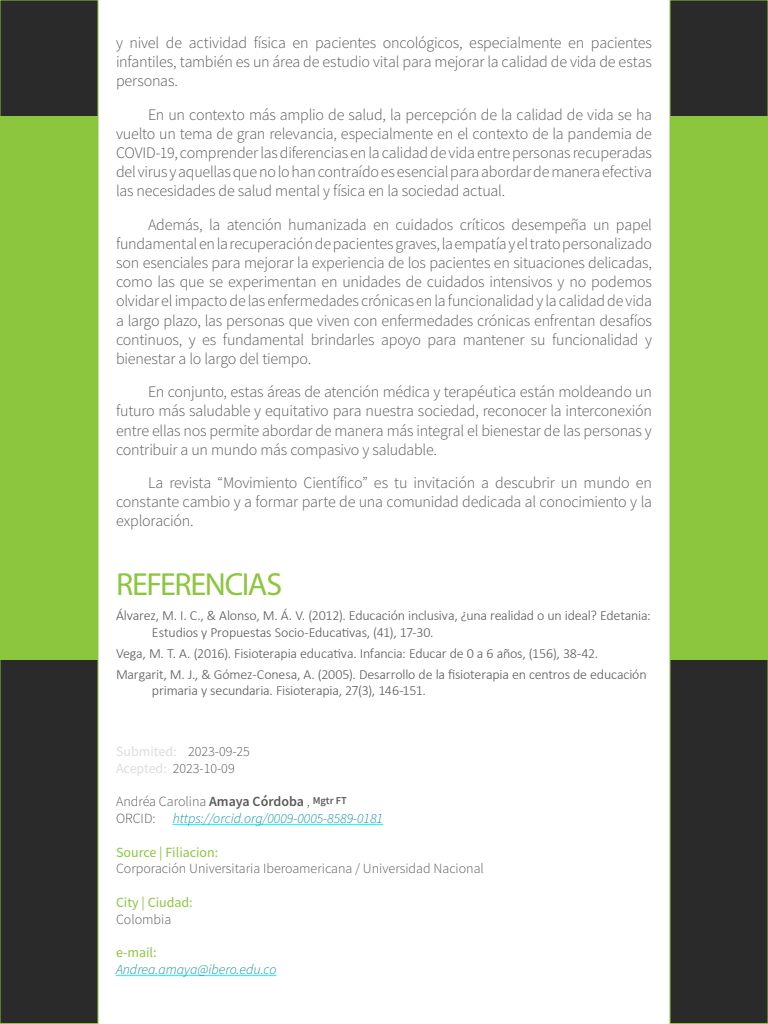
<style>
.page{position:relative;width:768px;height:1024px;background:#fff}
.page>*{position:absolute;margin:0;border:0;box-sizing:border-box;transform-origin:0 0}
.t1{font:32px "Myriad Pro";letter-spacing:-.045em;color:#8cc63f}
.t2{font:300 16px/19.2px "Source Sans Pro";letter-spacing:-.015em;color:#5a5a5a;text-align:justify}
.t3{font:300 14px/16.8px "Calibri";letter-spacing:-.015em;color:#5a5a5a}
.t4{font:300 14px/16.8px "Source Sans Pro";color:#5a5a5a}
.t5{font:italic 300 14px/16.8px "Source Sans Pro";color:#09909f}
.t6{font:14px "Source Sans Pro";color:#8cc63f}
.s1{font-weight:400;color:#ddd}
.s2{font-style:normal;color:#5a5a5a}
.s3{font-weight:600;font-style:normal;color:#5a5a5a}
.s4{font-weight:600;font-style:normal;font-size:10.5px;color:#5a5a5a}
</style>
<div class="page">
<hr style="left:173px;top:824px;width:210px;height:1px;background:#0ff">
<hr style="left:116px;top:975px;width:160px;height:1px;background:#0ff">
<div style="left:0;top:0;width:98px;height:1024px;background:#2a2a2a"></div>
<div style="left:670px;top:0;width:98px;height:1024px;background:#2a2a2a"></div>
<div style="left:0;top:116px;width:98px;height:544px;background:#8cc63f"></div>
<div style="left:670px;top:116px;width:98px;height:544px;background:#8cc63f"></div>
<p class="t2" style="left:116px;top:33px;width:538px">y nivel de actividad física en pacientes oncológicos, especialmente en pacientes infantiles, también es un área de estudio vital para mejorar la calidad de vida de estas personas.</p>
<p class="t2" style="left:116px;top:105px;width:538px;text-indent:32px">En un contexto más amplio de salud, la percepción de la calidad de vida se ha vuelto un tema de gran relevancia, especialmente en el contexto de la pandemia de COVID-19, comprender las diferencias en la calidad de vida entre personas recuperadas del virus y aquellas que no lo han contraído es esencial para abordar de manera efectiva las necesidades de salud mental y física en la sociedad actual.</p>
<p class="t2" style="left:116px;top:215px;width:538px;text-indent:32px">Además, la atención humanizada en cuidados críticos desempeña un papel fundamental en la recuperación de pacientes graves, la empatía y el trato personalizado son esenciales para mejorar la experiencia de los pacientes en situaciones delicadas, como las que se experimentan en unidades de cuidados intensivos y no podemos olvidar el impacto de las enfermedades crónicas en la funcionalidad y la calidad de vida a largo plazo, las personas que viven con enfermedades crónicas enfrentan desafíos continuos, y es fundamental brindarles apoyo para mantener su funcionalidad y bienestar a lo largo del tiempo.</p>
<p class="t2" style="left:116px;top:382px;width:538px;text-indent:32px">En conjunto, estas áreas de atención médica y terapéutica están moldeando un futuro más saludable y equitativo para nuestra sociedad, reconocer la interconexión entre ellas nos permite abordar de manera más integral el bienestar de las personas y contribuir a un mundo más compasivo y saludable.</p>
<p class="t2" style="left:116px;top:473px;width:538px;text-indent:32px">La revista “Movimiento Científico” es tu invitación a descubrir un mundo en constante cambio y a formar parte de una comunidad dedicada al conocimiento y la exploración.</p>
<h1 class="t1" style="left:116px;top:565px;width:168px">REFERENCIAS</h1>
<p class="t3" style="left:152px;top:607px;width:500px;text-indent:-36px">Álvarez, M. I. C., &amp; Alonso, M. Á. V. (2012). Educación inclusiva, ¿una realidad o un ideal? Edetania:<br>Estudios y Propuestas Socio-Educativas, (41), 17-30.</p>
<p class="t3" style="left:116px;top:643px;width:532px;line-height:20.8px">Vega, M. T. A. (2016). Fisioterapia educativa. Infancia: Educar de 0 a 6 años, (156), 38-42.<br>Margarit, M. J., &amp; Gómez-Conesa, A. (2005). Desarrollo de la fisioterapia en centros de educación</p>
<p class="t3" style="left:152px;top:682px;width:276px">primaria y secundaria. Fisioterapia, 27(3), 146-151.</p>
<p class="t4" style="left:116px;top:743px;width:136px"><span class="s1">Submited:</span> 2023-09-25<br><span class="s1">Acepted:</span> 2023-10-09</p>
<p class="t5" style="left:116px;top:793px;width:269px"><span class="s2">Andréa Carolina</span> <span class="s3">Amaya Córdoba</span> <span class="s2">,</span> <span class="s4">Mgtr FT<br></span><span class="s2">ORCID:</span> https://orcid.org/0009-0005-8589-0181</p>
<p class="t6" style="left:116px;top:843px;width:104px">Source | Filiacion:</p>
<p class="t4" style="left:116px;top:860px;width:369px">Corporación Universitaria Iberoamericana / Universidad Nacional</p>
<p class="t6" style="left:116px;top:893px;width:78px">City | Ciudad:</p>
<p class="t4" style="left:116px;top:911px;width:57px">Colombia</p>
<p class="t6" style="left:116px;top:944px;width:42px">e-mail:</p>
<p class="t5" style="left:116px;top:961px;width:162px">Andrea.amaya@ibero.edu.co</p>
</div>
